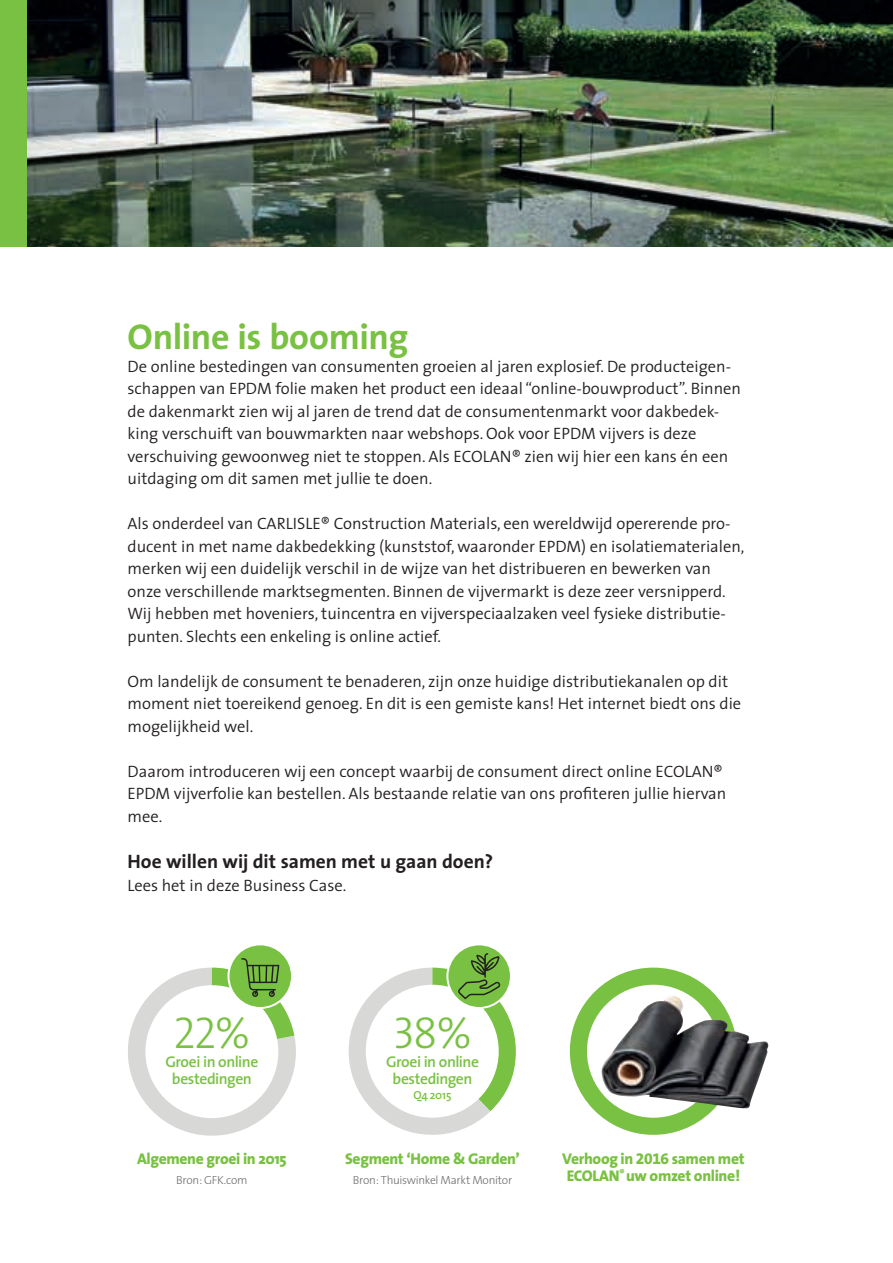
<style>
.page{position:relative;width:893px;height:1263px;background:#fff}
.page>*{position:absolute;margin:0;border:0;box-sizing:border-box;transform-origin:0 0}
.t1{font:44.85px "The Sans Light Caps";color:#79c142}
.t2{font:700 36px "The Sans";letter-spacing:-.015em;color:#79c142}
.t3{font:700 19.5px "The Sans";color:#231f20}
.t4{font:300 16.5px/22.5px "The Sans";color:#231f20}
.t5{font:800 15.6px/17.5px "The Sans";letter-spacing:-.02em;color:#79c142}
.t6{font:600 15.6px/17.5px "The Sans";letter-spacing:-.03em;color:#79c142;text-align:center}
.t7{font:300 11.7px "The Sans";letter-spacing:-.025em;color:#6c6d70}
.t8{font:600 11.7px "The Sans";letter-spacing:-.02em;color:#79c142}
.s1{font-family:"The Sans";font-weight:300}
.s2{font-family:"The Sans Extra Bold Expert";font-weight:400}
</style>
<div class="page">
<img style="left:24px;top:0;width:869px;height:247px">
<div style="left:0;top:0;width:26px;height:246px;background:#79c142"></div>
<svg style="left:569px;top:967px;width:147px;height:168px"></svg>
<svg style="left:447px;top:944px;width:64px;height:64px"></svg>
<svg style="left:228px;top:944px;width:64px;height:64px"></svg>
<svg style="left:348px;top:953px;width:168px;height:182px"></svg>
<svg style="left:128px;top:958px;width:168px;height:178px"></svg>
<img style="left:601px;top:995px;width:168px;height:113px">
<h2 class="t2" style="left:128px;top:307px;width:282px">Online is booming</h2>
<p class="t4" style="left:128px;top:354px;width:615px">De online bestedingen van consumenten groeien al jaren explosief. De producteigen&shy;schappen van EPDM folie maken het product een ideaal “online-bouwproduct”. Binnen de dakenmarkt zien wij al jaren de trend dat de consumentenmarkt voor dakbedek&shy;king verschuift van bouwmarkten naar webshops. Ook voor EPDM vijvers is deze verschuiving gewoonweg niet te stoppen. Als ECOLAN® zien wij hier een kans én een uitdaging om dit samen met jullie te doen.</p>
<p class="t4" style="left:128px;top:512px;width:618px">Als onderdeel van CARLISLE® Construction Materials, een wereldwijd opererende pro&shy;ducent in met name dakbedekking (kunststof, waaronder EPDM) en isolatiematerialen, merken wij een duidelijk verschil in de wijze van het distribueren en bewerken van onze verschillende marktsegmenten. Binnen de vijvermarkt is deze zeer versnipperd.<br>Wij hebben met hoveniers, tuincentra en vijverspeciaalzaken veel fysieke distributie&shy;punten. Slechts een enkeling is online actief.</p>
<p class="t4" style="left:128px;top:669px;width:615px">Om landelijk de consument te benaderen, zijn onze huidige distributiekanalen op dit moment niet toereikend genoeg. En dit is een gemiste kans! Het internet biedt ons die mogelijkheid wel.</p>
<p class="t4" style="left:128px;top:759px;width:600px">Daarom introduceren wij een concept waarbij de consument direct online ECOLAN®<br>EPDM vijverfolie kan bestellen. Als bestaande relatie van ons profiteren jullie hiervan mee.</p>
<p class="t3" style="left:128px;top:845px;width:367px">Hoe willen wij dit samen met u gaan doen?</p>
<p class="t4" style="left:128px;top:873px;width:220px">Lees het in deze Business Case.</p>
<h1 class="t1" style="left:173px;top:996px;width:79px">22<span class="s1">%</span></h1>
<h1 class="t1" style="left:393px;top:996px;width:81px">38<span class="s1">%</span></h1>
<p class="t6" style="left:165px;top:1052px;width:94px">Groei in online bestedingen</p>
<p class="t6" style="left:386px;top:1052px;width:94px">Groei in online bestedingen</p>
<p class="t8" style="left:414px;top:1085px;width:39px">Q4 2015</p>
<p class="t5" style="left:137px;top:1149px;width:151px">Algemene groei in 2015</p>
<p class="t5" style="left:345px;top:1149px;width:176px">Segment ‘Home &amp; Garden’</p>
<p class="t5" style="left:562px;top:1149px;width:184px">Verhoog in <span class="s2">2016</span> samen met<br>ECOLAN<sup>®</sup> uw omzet online!</p>
<p class="t7" style="left:176px;top:1170px;width:73px">Bron: GFK.com</p>
<p class="t7" style="left:353px;top:1170px;width:161px">Bron: Thuiswinkel Markt Monitor</p>
</div>
